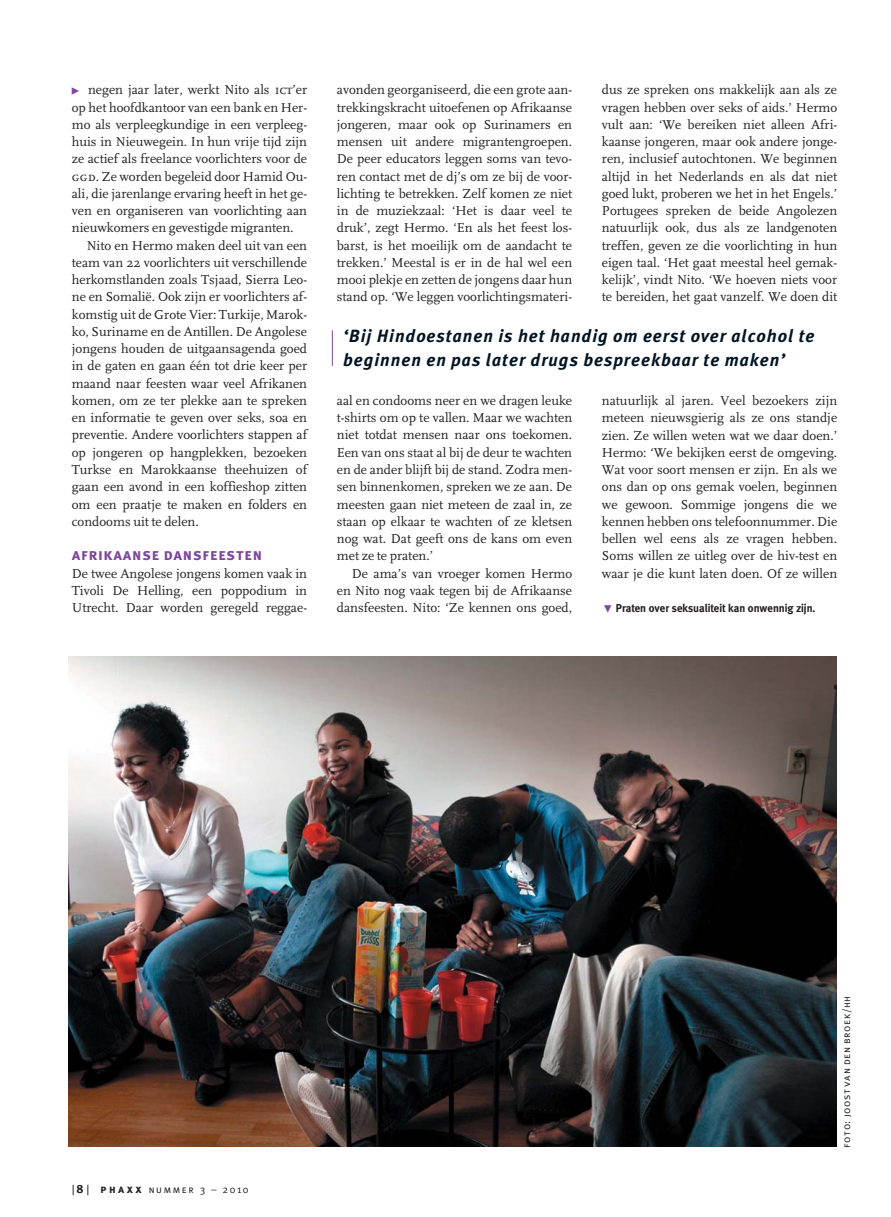
<style>
.page{position:relative;width:891px;height:1217px;background:#fff}
.page>*{position:absolute;margin:0;border:0;box-sizing:border-box;transform-origin:0 0}
.t1{font:italic 700 17.7px/24px "Meta Plus";letter-spacing:.055em;color:#001423}
.t2{font:16.5px "Meta Bold Caps";letter-spacing:.045em;color:#7d489c}
.t3{font:13.5px/17.2px "FF Scala";color:#231f20;text-align:justify}
.t4{font:700 11.4px "Meta";color:#231f20}
.t5{font:10.5px "Meta Plus Normal Caps";letter-spacing:.055em;color:#231f20}
.t6{font:10.5px "Meta Caps";letter-spacing:.16em;color:#231f20}
.t7{font:7.5px "Universal Newswith Comm Pi";color:#7d489c}
.s1{font-family:"FF Scala Caps"}
.s2{font-family:"Meta";font-size:13.5px}
.s3{font-family:"Meta";font-weight:700;font-size:12px}
.s4{font-family:"Meta Bold Caps";font-size:11.7px}
.s5{font-family:"Meta"}
</style>
<div class="page">
<img style="left:68px;top:330px;width:769px;height:817px">
<svg style="left:604px;top:605px;width:7px;height:7px"></svg>
<p class="t3" style="left:88px;top:82px;width:221px">negen jaar later, werkt Nito als <span class="s1">ict</span>’er</p>
<p class="t3" style="left:72px;top:100px;width:237px">op het hoofdkantoor van een bank en Her-</p>
<p class="t3" style="left:72px;top:117px;width:237px">mo als verpleegkundige in een verpleeg-</p>
<p class="t3" style="left:72px;top:134px;width:237px">huis in Nieuwegein. In hun vrije tijd zijn</p>
<p class="t3" style="left:72px;top:151px;width:237px">ze actief als freelance voorlichters voor de</p>
<p class="t3" style="left:72px;top:169px;width:237px"><span class="s1">ggd</span>. Ze worden begeleid door Hamid Ou-</p>
<p class="t3" style="left:72px;top:186px;width:237px">ali, die jarenlange ervaring heeft in het ge-</p>
<p class="t3" style="left:72px;top:203px;width:237px">ven en organiseren van voorlichting aan</p>
<p class="t3" style="left:72px;top:220px;width:223px">nieuwkomers en gevestigde migranten.</p>
<p class="t3" style="left:87px;top:238px;width:222px">Nito en Hermo maken deel uit van een</p>
<p class="t3" style="left:72px;top:255px;width:237px">team van 22 voorlichters uit verschillende</p>
<p class="t3" style="left:72px;top:272px;width:237px">herkomstlanden zoals Tsjaad, Sierra Leo-</p>
<p class="t3" style="left:72px;top:289px;width:237px">ne en Somalië. Ook zijn er voorlichters af-</p>
<p class="t3" style="left:72px;top:307px;width:237px">komstig uit de Grote Vier: Turkije, Marok-</p>
<p class="t3" style="left:72px;top:324px;width:237px">ko, Suriname en de Antillen. De Angolese</p>
<p class="t3" style="left:72px;top:341px;width:237px">jongens houden de uitgaansagenda goed</p>
<p class="t3" style="left:72px;top:358px;width:237px">in de gaten en gaan één tot drie keer per</p>
<p class="t3" style="left:72px;top:376px;width:237px">maand naar feesten waar veel Afrikanen</p>
<p class="t3" style="left:72px;top:393px;width:237px">komen, om ze ter plekke aan te spreken</p>
<p class="t3" style="left:72px;top:410px;width:237px">en informatie te geven over seks, soa en</p>
<p class="t3" style="left:72px;top:427px;width:237px">preventie. Andere voorlichters stappen af</p>
<p class="t3" style="left:72px;top:445px;width:237px">op jongeren op hangplekken, bezoeken</p>
<p class="t3" style="left:72px;top:462px;width:237px">Turkse en Marokkaanse theehuizen of</p>
<p class="t3" style="left:72px;top:479px;width:237px">gaan een avond in een koffieshop zitten</p>
<p class="t3" style="left:72px;top:496px;width:237px">om een praatje te maken en folders en</p>
<p class="t3" style="left:72px;top:514px;width:129px">condooms uit te delen.</p>
<p class="t2" style="left:72px;top:545px;width:192px">afrikaanse dansfeesten</p>
<p class="t3" style="left:72px;top:565px;width:237px">De twee Angolese jongens komen vaak in Tivoli De Helling, een poppodium in Utrecht. Daar worden geregeld reggae-</p>
<p class="t7" style="left:72px;top:87px;width:9px">-</p>
<p class="t3" style="left:337px;top:82px;width:237px">avonden georganiseerd, die een grote aan&shy;trekkingskracht uitoefenen op Afrikaanse jongeren, maar ook op Surinamers en mensen uit andere migrantengroepen.<br>De peer educators leggen soms van tevo&shy;ren contact met de dj’s om ze bij de voor&shy;lichting te betrekken. Zelf komen ze niet in de muziekzaal: ‘Het is daar veel te druk’, zegt Hermo. ‘En als het feest los&shy;barst, is het moeilijk om de aandacht te trekken.’ Meestal is er in de hal wel een mooi plekje en zetten de jongens daar hun stand op. ‘We leggen voorlichtingsmateri-</p>
<p class="t3" style="left:602px;top:82px;width:237px">dus ze spreken ons makkelijk aan als ze vragen hebben over seks of aids.’ Hermo vult aan: ‘We bereiken niet alleen Afri&shy;kaanse jongeren, maar ook andere jonge&shy;ren, inclusief autochtonen. We beginnen altijd in het Nederlands en als dat niet goed lukt, proberen we het in het Engels.’ Portugees spreken de beide Angolezen natuurlijk ook, dus als ze landgenoten treffen, geven ze die voorlichting in hun eigen taal. ‘Het gaat meestal heel gemak&shy;kelijk’, vindt Nito. ‘We hoeven niets voor te bereiden, het gaat vanzelf. We doen dit</p>
<h1 class="t1" style="left:343px;top:325px;width:473px">‘Bij Hindoestanen is het handig om eerst over alcohol te beginnen en pas later drugs bespreekbaar te maken’</h1>
<p class="t3" style="left:337px;top:393px;width:237px">aal en condooms neer en we dragen leuke t-shirts om op te vallen. Maar we wachten niet totdat mensen naar ons toekomen.<br>Een van ons staat al bij de deur te wachten en de ander blijft bij de stand. Zodra men&shy;sen binnenkomen, spreken we ze aan. De meesten gaan niet meteen de zaal in, ze staan op elkaar te wachten of ze kletsen nog wat. Dat geeft ons de kans om even met ze te praten.’</p>
<p class="t3" style="left:337px;top:565px;width:237px;text-indent:15px">De ama’s van vroeger komen Hermo en Nito nog vaak tegen bij de Afrikaanse dansfeesten. Nito: ‘Ze kennen ons goed,</p>
<p class="t3" style="left:602px;top:393px;width:237px">natuurlijk al jaren. Veel bezoekers zijn meteen nieuwsgierig als ze ons standje zien. Ze willen weten wat we daar doen.’ Hermo: ‘We bekijken eerst de omgeving.<br>Wat voor soort mensen er zijn. En als we ons dan op ons gemak voelen, beginnen we gewoon. Sommige jongens die we kennen hebben ons telefoonnummer. Die bellen wel eens als ze vragen hebben.<br>Soms willen ze uitleg over de hiv-test en waar je die kunt laten doen. Of ze willen</p>
<p class="t4" style="left:616px;top:603px;width:201px">Praten over seksualiteit kan onwennig zijn.</p>
<p class="t6" style="left:72px;top:1183px;width:178px"><span class="s2">|</span><span class="s3">8</span><span class="s2">|</span> <span class="s4">phaxx</span> nummer <span class="s5">3</span> – <span class="s5">2010</span></p>
<p class="t5" style="left:840px;top:1148px;width:154px;rotate:-90deg">foto: joost van den broek/hh</p>
</div>
